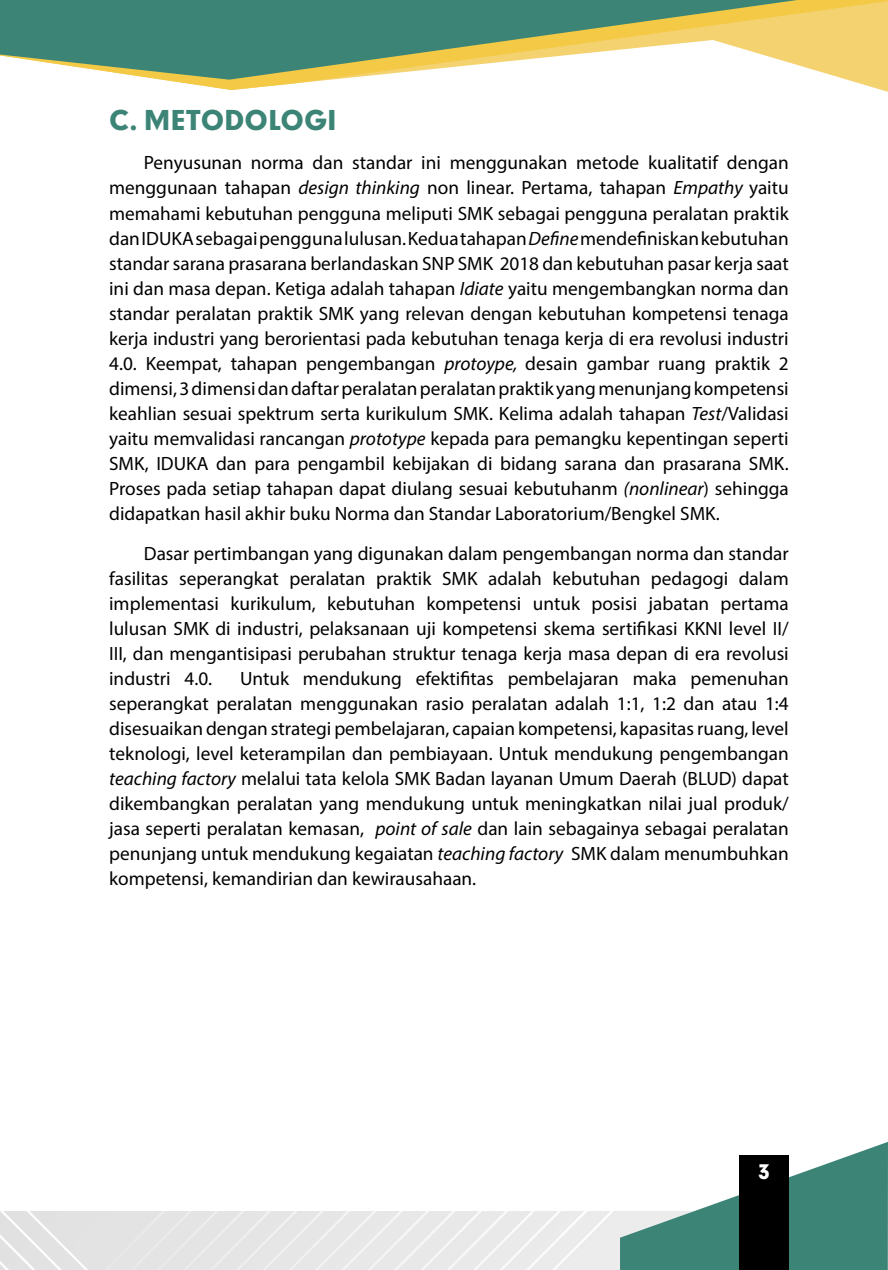
<style>
.page{position:relative;width:888px;height:1270px;background:#fff}
.page>*{position:absolute;margin:0;border:0;box-sizing:border-box;transform-origin:0 0}
.t1{font:900 26.25px "Geometrix";color:#3c8476}
.t2{font:19.25px/25px "Myriad Pro";color:#000;text-align:justify}
.t3{font:900 19.25px "Geometrix";color:#fff}
.s1{font-style:italic}
</style>
<div class="page">
<img style="left:0;top:1211px;width:620px;height:59px">
<svg style="left:620px;top:1142px;width:268px;height:128px"></svg>
<svg style="left:165px;top:0;width:723px;height:90px"></svg>
<svg style="left:0;top:0;width:797px;height:80px;fill:#3c8476"></svg>
<div style="left:739px;top:1156px;width:50px;height:114px;background:#000"></div>
<h1 class="t1" style="left:109px;top:102px;width:229px">C. METODOLOGI</h1>
<p class="t2" style="left:109px;top:150px;width:681px;text-indent:35px">Penyusunan norma dan standar ini menggunakan metode kualitatif dengan menggunaan tahapan <span class="s1">design thinking</span> non linear. Pertama, tahapan <span class="s1">Empathy</span> yaitu memahami kebutuhan pengguna meliputi SMK sebagai pengguna peralatan praktik dan IDUKA sebagai pengguna lulusan. Kedua tahapan <span class="s1">Define</span> mendefiniskan kebutuhan standar sarana prasarana berlandaskan SNP SMK 2018 dan kebutuhan pasar kerja saat ini dan masa depan. Ketiga adalah tahapan <span class="s1">Idiate</span> yaitu mengembangkan norma dan standar peralatan praktik SMK yang relevan dengan kebutuhan kompetensi tenaga kerja industri yang berorientasi pada kebutuhan tenaga kerja di era revolusi industri 4.0. Keempat, tahapan pengembangan <span class="s1">protoype,</span> desain gambar ruang praktik 2 dimensi, 3 dimensi dan daftar peralatan peralatan praktik yang menunjang kompetensi keahlian sesuai spektrum serta kurikulum SMK. Kelima adalah tahapan <span class="s1">Test</span>/Validasi yaitu memvalidasi rancangan <span class="s1">prototype</span> kepada para pemangku kepentingan seperti SMK, IDUKA dan para pengambil kebijakan di bidang sarana dan prasarana SMK.<br>Proses pada setiap tahapan dapat diulang sesuai kebutuhanm <span class="s1">(nonlinear</span>) sehingga didapatkan hasil akhir buku Norma dan Standar Laboratorium/Bengkel SMK.</p>
<p class="t2" style="left:109px;top:540px;width:681px;text-indent:35px">Dasar pertimbangan yang digunakan dalam pengembangan norma dan standar fasilitas seperangkat peralatan praktik SMK adalah kebutuhan pedagogi dalam implementasi kurikulum, kebutuhan kompetensi untuk posisi jabatan pertama lulusan SMK di industri, pelaksanaan uji kompetensi skema sertifikasi KKNI level II/ III, dan mengantisipasi perubahan struktur tenaga kerja masa depan di era revolusi industri 4.0.</p>
<p class="t2" style="left:109px;top:666px;width:681px;text-indent:131px">Untuk mendukung efektifitas pembelajaran maka pemenuhan seperangkat peralatan menggunakan rasio peralatan adalah 1:1, 1:2 dan atau 1:4 disesuaikan dengan strategi pembelajaran, capaian kompetensi, kapasitas ruang, level teknologi, level keterampilan dan pembiayaan. Untuk mendukung pengembangan <span class="s1">teaching factory</span> melalui tata kelola SMK Badan layanan Umum Daerah (BLUD) dapat dikembangkan peralatan yang mendukung untuk meningkatkan nilai jual produk/ jasa seperti peralatan kemasan, <span class="s1">point of sale</span> dan lain sebagainya sebagai peralatan penunjang untuk mendukung kegaiatan <span class="s1">teaching factory</span> SMK dalam menumbuhkan kompetensi, kemandirian dan kewirausahaan.</p>
<p class="t3" style="left:758px;top:1159px;width:13px">3</p>
</div>
